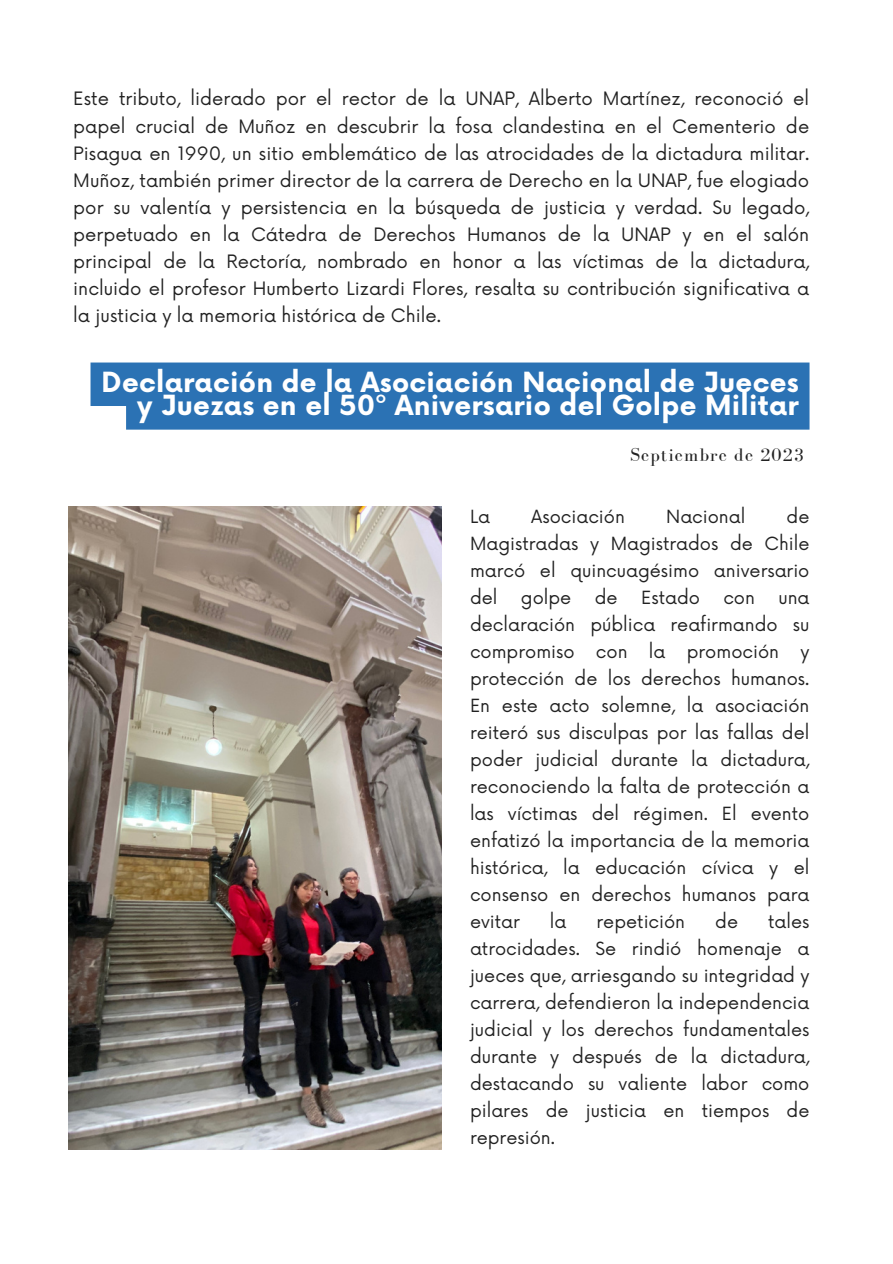
<style>
.page{position:relative;width:893px;height:1264px;background:#fff}
.page>*{position:absolute;margin:0;border:0;box-sizing:border-box;transform-origin:0 0}
.t1{font:700 27px/23.7px "Now";letter-spacing:.01em;color:#fff;text-align:right}
.t2{font:18.6px "Bodoni FLF";letter-spacing:.06em;color:#222}
.t3{font:18px/27px "Now";color:#222;text-align:justify}
.t4{font:17.7px/27px "Now";color:#222;text-align:justify}
</style>
<div class="page">
<img style="left:69px;top:506px;width:372px;height:643px">
<div style="left:90px;top:362px;width:719px;height:67px;background:#2b72b4"></div>
<p class="t3" style="left:73px;top:86px;width:737px">Este tributo, liderado por el rector de la UNAP, Alberto Martínez, reconoció el papel crucial de Muñoz en descubrir la fosa clandestina en el Cementerio de Pisagua en 1990, un sitio emblemático de las atrocidades de la dictadura militar.<br>Muñoz, también primer director de la carrera de Derecho en la UNAP, fue elogiado por su valentía y persistencia en la búsqueda de justicia y verdad. Su legado, perpetuado en la Cátedra de Derechos Humanos de la UNAP y en el salón principal de la Rectoría, nombrado en honor a las víctimas de la dictadura, incluido el profesor Humberto Lizardi Flores, resalta su contribución significativa a la justicia y la memoria histórica de Chile.</p>
<p class="t1" style="left:102px;top:371px;width:698px">Declaración de la Asociación Nacional de Jueces y Juezas en el 50º Aniversario del Golpe Militar</p>
<p class="t2" style="left:630px;top:445px;width:175px">Septiembre de 2023</p>
<p class="t4" style="left:470px;top:504px;width:341px;text-indent:316px">de Magistradas y Magistrados de Chile marcó el quincuagésimo aniversario del</p>
<p class="t4" style="left:470px;top:504px;width:22px">La</p>
<p class="t4" style="left:531px;top:504px;width:95px">Asociación</p>
<p class="t4" style="left:666px;top:504px;width:81px">Nacional</p>
<p class="t4" style="left:521px;top:585px;width:52px">golpe</p>
<p class="t4" style="left:594px;top:585px;width:24px">de</p>
<p class="t4" style="left:641px;top:585px;width:60px">Estado</p>
<p class="t4" style="left:723px;top:585px;width:33px">con</p>
<p class="t4" style="left:470px;top:585px;width:341px;text-indent:308px">una declaración pública reafirmando su compromiso con la promoción y protección de los derechos humanos.<br>En este acto solemne, la asociación reiteró sus disculpas por las fallas del poder judicial durante la dictadura, reconociendo la falta de protección a las víctimas del régimen. El evento enfatizó la importancia de la memoria histórica, la educación cívica y el consenso en derechos humanos para evitar</p>
<p class="t4" style="left:470px;top:909px;width:341px;text-indent:298px">tales atrocidades. Se rindió homenaje a jueces que, arriesgando su integridad y carrera, defendieron la independencia judicial y los derechos fundamentales durante y después de la dictadura, destacando su valiente labor como pilares de justicia en tiempos de represión.</p>
<p class="t4" style="left:550px;top:909px;width:18px">la</p>
<p class="t4" style="left:596px;top:909px;width:90px">repetición</p>
<p class="t4" style="left:715px;top:909px;width:24px">de</p>
</div>
